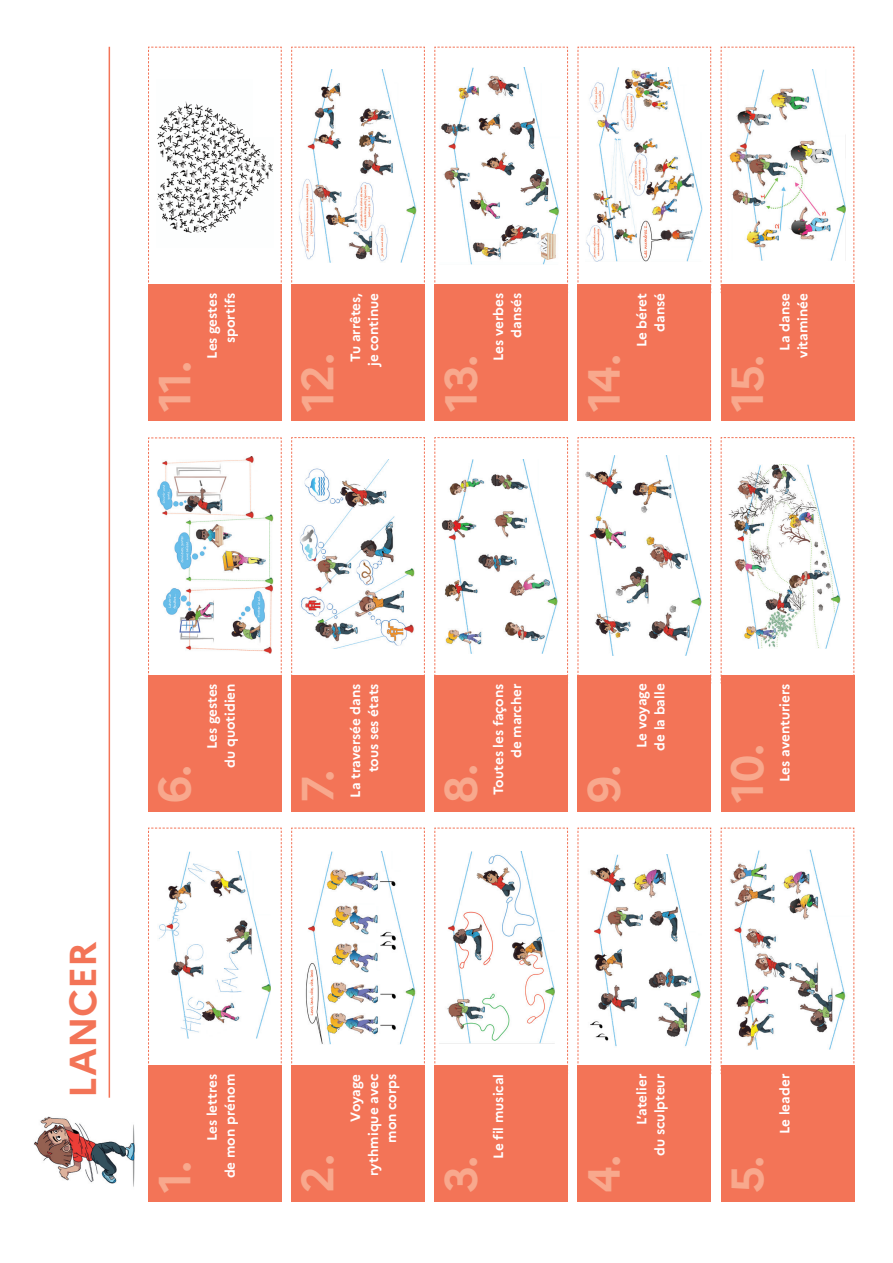
<style>
.page{position:relative;width:893px;height:1263px;background:#fff}
.page>*{position:absolute;margin:0;border:0;box-sizing:border-box;transform-origin:0 0}
.t1{font:700 45px "Marianne";letter-spacing:-.02em;color:#f8a88d}
.t2{font:700 37.5px "Marianne";color:#f37457}
.t3{font:700 13.5px/18px "Marianne";color:#fff;text-align:right}
</style>
<div class="page">
<svg style="left:148px;top:827px;width:134px;height:238px"></svg>
<div style="left:148px;top:1065px;width:134px;height:137px;background:#f37457"></div>
<svg style="left:148px;top:437px;width:134px;height:238px"></svg>
<div style="left:148px;top:675px;width:134px;height:136px;background:#f37457"></div>
<svg style="left:148px;top:46px;width:134px;height:237px"></svg>
<div style="left:148px;top:284px;width:134px;height:137px;background:#f37457"></div>
<svg style="left:291px;top:827px;width:134px;height:238px"></svg>
<div style="left:291px;top:1065px;width:134px;height:137px;background:#f37457"></div>
<svg style="left:291px;top:437px;width:134px;height:238px"></svg>
<div style="left:291px;top:675px;width:134px;height:136px;background:#f37457"></div>
<svg style="left:291px;top:46px;width:134px;height:237px"></svg>
<div style="left:291px;top:284px;width:134px;height:137px;background:#f37457"></div>
<svg style="left:434px;top:827px;width:134px;height:238px"></svg>
<div style="left:434px;top:1065px;width:134px;height:137px;background:#f37457"></div>
<svg style="left:434px;top:437px;width:134px;height:238px"></svg>
<div style="left:434px;top:675px;width:134px;height:136px;background:#f37457"></div>
<svg style="left:434px;top:46px;width:134px;height:237px"></svg>
<div style="left:434px;top:284px;width:134px;height:137px;background:#f37457"></div>
<svg style="left:577px;top:827px;width:134px;height:247px"></svg>
<div style="left:578px;top:1065px;width:133px;height:137px;background:#f37457"></div>
<svg style="left:577px;top:437px;width:134px;height:247px"></svg>
<div style="left:578px;top:675px;width:133px;height:136px;background:#f37457"></div>
<svg style="left:577px;top:46px;width:134px;height:247px"></svg>
<div style="left:578px;top:284px;width:133px;height:137px;background:#f37457"></div>
<svg style="left:720px;top:827px;width:135px;height:247px"></svg>
<div style="left:721px;top:1065px;width:133px;height:137px;background:#f37457"></div>
<svg style="left:720px;top:437px;width:135px;height:247px"></svg>
<div style="left:721px;top:675px;width:133px;height:136px;background:#f37457"></div>
<svg style="left:720px;top:46px;width:135px;height:247px"></svg>
<div style="left:721px;top:284px;width:133px;height:137px;background:#f37457"></div>
<img style="left:34px;top:1116px;width:101px;height:71px">
<hr style="left:109px;top:47px;width:1px;height:1051px;background:#f37457">
<h1 class="t1" style="left:147px;top:412px;width:53px;rotate:-90deg">11.</h1>
<p class="t3" style="left:203px;top:359px;width:67px;rotate:-90deg">Les gestes sportifs</p>
<h1 class="t1" style="left:290px;top:412px;width:61px;rotate:-90deg">12.</h1>
<p class="t3" style="left:346px;top:366px;width:75px;text-align:left;rotate:-90deg">Tu arrêtes, je continue</p>
<h1 class="t1" style="left:433px;top:412px;width:59px;rotate:-90deg">13.</h1>
<p class="t3" style="left:489px;top:361px;width:70px;rotate:-90deg">Les verbes dansés</p>
<h1 class="t1" style="left:576px;top:412px;width:60px;rotate:-90deg">14.</h1>
<p class="t3" style="left:632px;top:347px;width:56px;rotate:-90deg">Le béret dansé</p>
<h1 class="t1" style="left:719px;top:412px;width:59px;rotate:-90deg">15.</h1>
<p class="t3" style="left:776px;top:358px;width:66px;text-align:center;rotate:-90deg">La danse vitaminée</p>
<h2 class="t2" style="left:60px;top:1098px;width:157px;rotate:-90deg">LANCER</h2>
<h1 class="t1" style="left:147px;top:803px;width:39px;rotate:-90deg">6.</h1>
<p class="t3" style="left:203px;top:768px;width:86px;rotate:-90deg">Les gestes du quotidien</p>
<h1 class="t1" style="left:147px;top:1193px;width:34px;rotate:-90deg">1.</h1>
<p class="t3" style="left:203px;top:1178px;width:106px;rotate:-90deg">Les lettres<br>de mon prénom</p>
<h1 class="t1" style="left:290px;top:803px;width:35px;rotate:-90deg">7.</h1>
<p class="t3" style="left:346px;top:798px;width:116px;rotate:-90deg">La traversée dans tous ses états</p>
<h1 class="t1" style="left:433px;top:803px;width:40px;rotate:-90deg">8.</h1>
<p class="t3" style="left:489px;top:795px;width:113px;rotate:-90deg">Toutes les façons de marcher</p>
<h1 class="t1" style="left:290px;top:1193px;width:40px;rotate:-90deg">2.</h1>
<p class="t3" style="left:346px;top:1176px;width:104px;rotate:-90deg">Voyage rythmique avec mon corps</p>
<h1 class="t1" style="left:433px;top:1193px;width:39px;rotate:-90deg">3.</h1>
<p class="t3" style="left:489px;top:1158px;width:86px;rotate:-90deg">Le fil musical</p>
<h1 class="t1" style="left:576px;top:803px;width:39px;rotate:-90deg">9.</h1>
<p class="t3" style="left:632px;top:750px;width:69px;text-align:left;rotate:-90deg">Le voyage de la balle</p>
<h1 class="t1" style="left:719px;top:803px;width:60px;rotate:-90deg">10.</h1>
<p class="t3" style="left:776px;top:782px;width:100px;rotate:-90deg">Les aventuriers</p>
<h1 class="t1" style="left:576px;top:1193px;width:40px;rotate:-90deg">4.</h1>
<p class="t3" style="left:632px;top:1156px;width:83px;rotate:-90deg">L’atelier<br>du sculpteur</p>
<h1 class="t1" style="left:719px;top:1193px;width:39px;rotate:-90deg">5.</h1>
<p class="t3" style="left:776px;top:1134px;width:62px;rotate:-90deg">Le leader</p>
</div>
